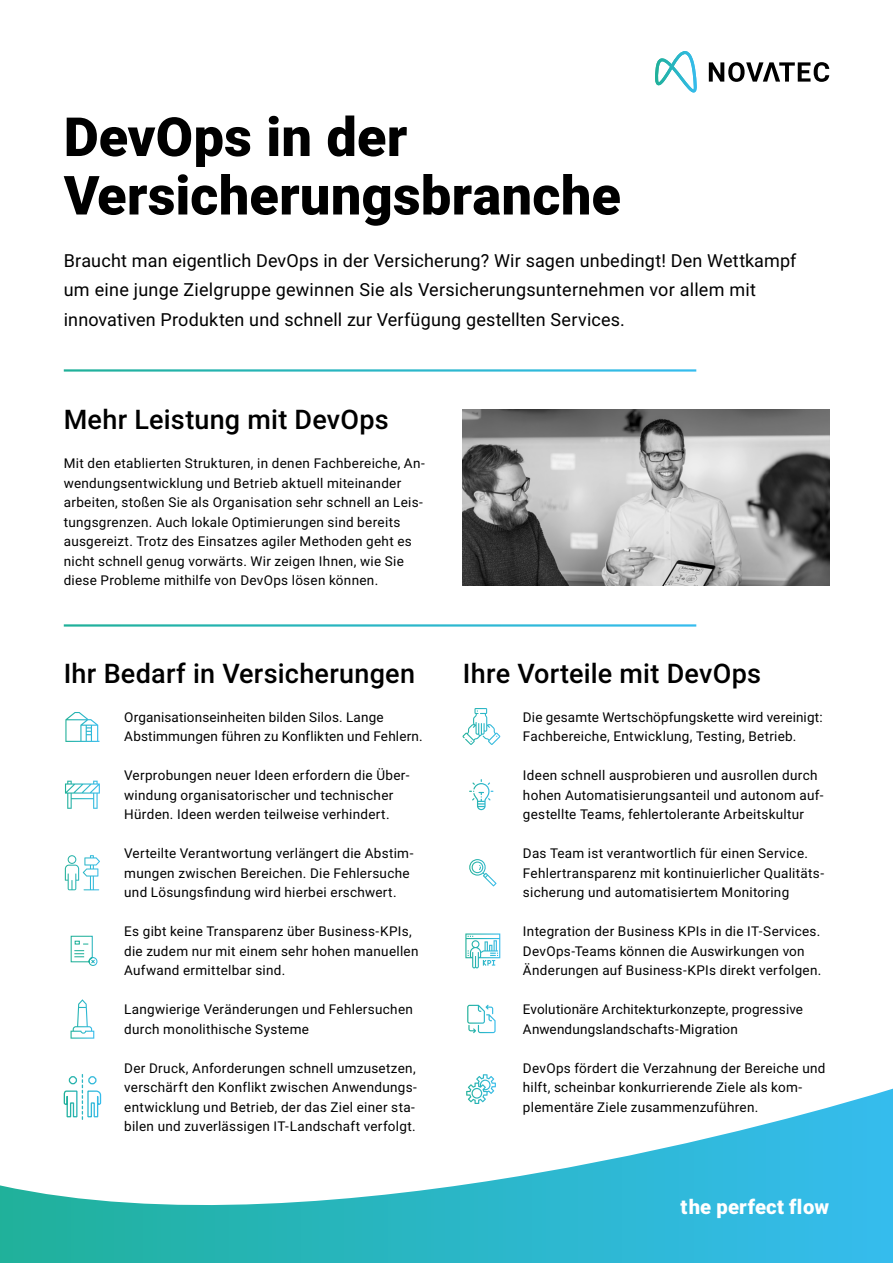
<style>
.page{position:relative;width:893px;height:1263px;background:#fff}
.page>*{position:absolute;margin:0;border:0;box-sizing:border-box;transform-origin:0 0}
.t1{font:900 54px/58.5px "Roboto";letter-spacing:.005em;color:#000}
.t2{font:500 27px "Roboto";letter-spacing:.01em;color:#000}
.t3{font:900 20.25px "Roboto";letter-spacing:.01em;color:#fff}
.t4{font:18px/29.2px "Roboto";letter-spacing:.01em;color:#000}
.t5{font:13.5px/19.5px "Roboto";letter-spacing:.02em;color:#000}
</style>
<div class="page">
<img style="left:462px;top:410px;width:367px;height:175px">
<svg style="left:68px;top:1074px;width:29px;height:15px"></svg>
<svg style="left:65px;top:781px;width:35px;height:28px"></svg>
<svg style="left:467px;top:1005px;width:29px;height:28px"></svg>
<svg style="left:469px;top:859px;width:27px;height:27px"></svg>
<svg style="left:469px;top:779px;width:24px;height:31px"></svg>
<svg style="left:65px;top:855px;width:35px;height:35px"></svg>
<svg style="left:465px;top:933px;width:35px;height:35px"></svg>
<svg style="left:462px;top:708px;width:38px;height:37px"></svg>
<svg style="left:65px;top:712px;width:34px;height:30px"></svg>
<svg style="left:70px;top:935px;width:28px;height:31px"></svg>
<svg style="left:71px;top:999px;width:23px;height:40px"></svg>
<svg style="left:467px;top:1074px;width:29px;height:15px"></svg>
<svg style="left:0;top:1089px;width:893px;height:174px"></svg>
<svg style="left:655px;top:51px;width:42px;height:41px"></svg>
<svg style="left:709px;top:62px;width:120px;height:20px"></svg>
<h1 class="t1" style="left:64px;top:106px;width:559px">DevOps in der<br>Versicherungsbranche</h1>
<p class="t4" style="left:64px;top:245px;width:734px">Braucht man eigentlich DevOps in der Versicherung? Wir sagen unbedingt! Den Wettkampf um eine junge Zielgruppe gewinnen Sie als Versicherungsunternehmen vor allem mit innovativen Produkten und schnell zur Verfügung gestellten Services.</p>
<h2 class="t2" style="left:64px;top:400px;width:327px">Mehr Leistung mit DevOps</h2>
<p class="t5" style="left:64px;top:453px;width:361px">Mit den etablierten Strukturen, in denen Fachbereiche, An-- wendungsentwicklung und Betrieb aktuell miteinander arbeiten, stoßen Sie als Organisation sehr schnell an Leis&shy;tungsgrenzen. Auch lokale Optimierungen sind bereits ausgereizt. Trotz des Einsatzes agiler Methoden geht es nicht schnell genug vorwärts. Wir zeigen Ihnen, wie Sie diese Probleme mithilfe von DevOps lösen können.</p>
<h2 class="t2" style="left:64px;top:654px;width:353px">Ihr Bedarf in Versicherungen</h2>
<p class="t5" style="left:124px;top:706px;width:300px">Organisationseinheiten bilden Silos. Lange<br>Abstimmungen führen zu Konflikten und Fehlern.</p>
<p class="t5" style="left:124px;top:765px;width:287px">Verprobungen neuer Ideen erfordern die Über&shy;windung organisatorischer und technischer<br>Hürden. Ideen werden teilweise verhindert.</p>
<p class="t5" style="left:124px;top:843px;width:290px">Verteilte Verantwortung verlängert die Abstim&shy;mungen zwischen Bereichen. Die Fehlersuche und Lösungsfindung wird hierbei erschwert.</p>
<p class="t5" style="left:124px;top:921px;width:296px">Es gibt keine Transparenz über Business-KPIs, die zudem nur mit einem sehr hohen manuellen<br>Aufwand ermittelbar sind.</p>
<p class="t5" style="left:124px;top:999px;width:290px">Langwierige Veränderungen und Fehlersuchen durch monolithische Systeme</p>
<p class="t5" style="left:124px;top:1057px;width:294px">Der Druck, Anforderungen schnell umzusetzen, verschärft den Konflikt zwischen Anwendungs&shy;entwicklung und Betrieb, der das Ziel einer sta&shy;bilen und zuverlässigen IT-Landschaft verfolgt.</p>
<h2 class="t2" style="left:463px;top:654px;width:300px">Ihre Vorteile mit DevOps</h2>
<p class="t5" style="left:523px;top:706px;width:301px">Die gesamte Wertschöpfungskette wird vereinigt:<br>Fachbereiche, Entwicklung, Testing, Betrieb.</p>
<p class="t5" style="left:523px;top:765px;width:302px">Ideen schnell ausprobieren und ausrollen durch hohen Automatisierungsanteil und autonom auf&shy;gestellte Teams, fehlertolerante Arbeitskultur</p>
<p class="t5" style="left:523px;top:843px;width:303px">Das Team ist verantwortlich für einen Service.<br>Fehlertransparenz mit kontinuierlicher Qualitäts&shy;sicherung und automatisiertem Monitoring</p>
<p class="t5" style="left:523px;top:921px;width:300px">Integration der Business KPIs in die IT-Services.<br>DevOps-Teams können die Auswirkungen von<br>Änderungen auf Business-KPIs direkt verfolgen.</p>
<p class="t5" style="left:523px;top:999px;width:282px">Evolutionäre Architekturkonzepte, progressive<br>Anwendungslandschafts-Migration</p>
<p class="t5" style="left:523px;top:1057px;width:304px">DevOps fördert die Verzahnung der Bereiche und hilft, scheinbar konkurrierende Ziele als kom&shy;plementäre Ziele zusammenzuführen.</p>
<h3 class="t3" style="left:680px;top:1192px;width:150px">the perfect flow</h3>
</div>
